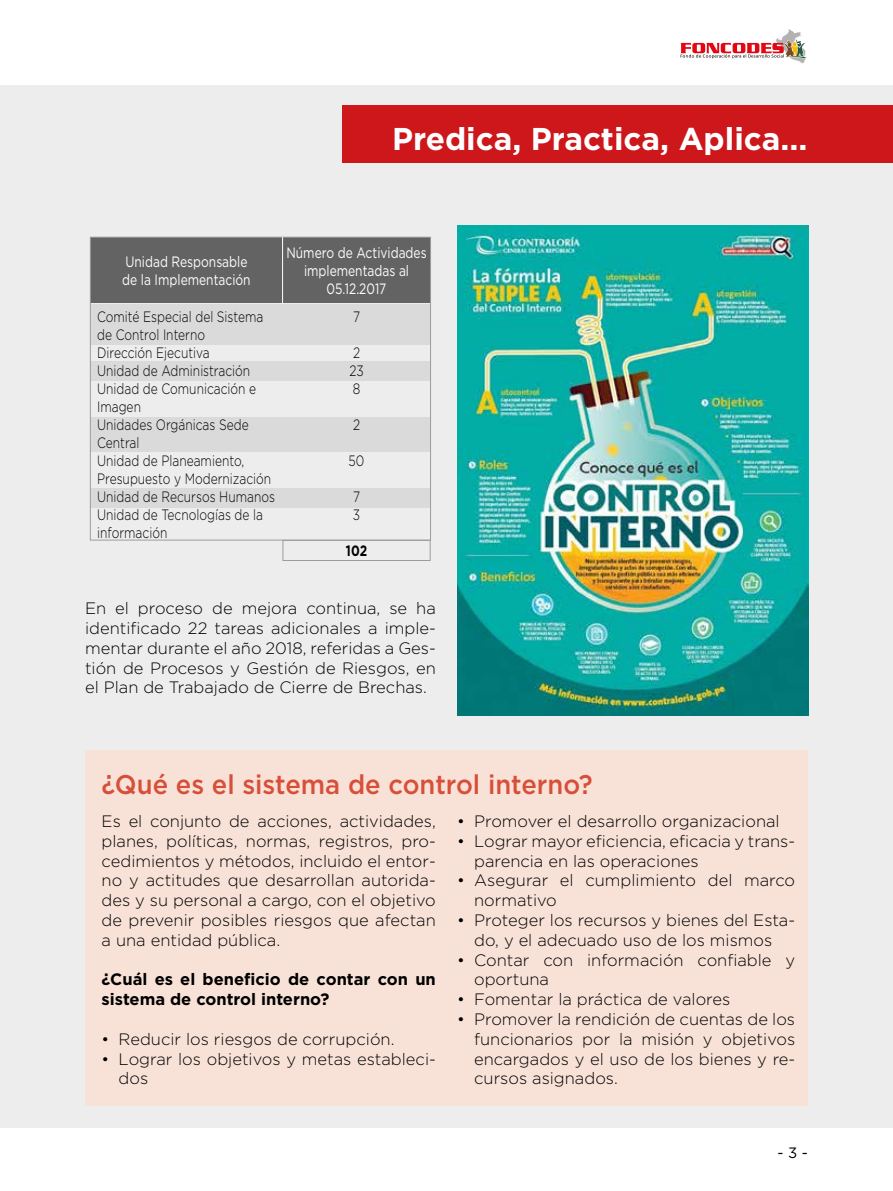
<style>
.page{position:relative;width:893px;height:1191px;background:#fff}
.page>*{position:absolute;margin:0;border:0;box-sizing:border-box;transform-origin:0 0}
.t1{font:700 31.5px "Gotham";color:#fff}
.t2{font:500 27px "Gotham";color:#d74f38;scale:.95 1}
.t3{font:300 16.5px/19.8px "Gotham";color:#000}
.t4{font:700 16.5px/19.8px "Gotham";color:#000}
.t5{font:300 15px/18px "Gotham";color:#000;scale:.8 1}
.t6{font:15px/18px "Gotham";color:#fff;scale:.8 1}
.t7{font:15px "Gotham";color:#000}
.t8{font:700 15px "Gotham";color:#000;scale:.8 1}
</style>
<div class="page">
<div style="left:0;top:85px;width:893px;height:1042px;background:#ededed"></div>
<svg style="left:681px;top:29px;width:126px;height:34px"></svg>
<div style="left:85px;top:750px;width:723px;height:356px;background:#f8e1d7"></div>
<div style="left:90px;top:304px;width:341px;height:41px;background:#dadada"></div>
<div style="left:90px;top:361px;width:341px;height:19px;background:#dadada"></div>
<div style="left:90px;top:488px;width:341px;height:20px;background:#dadada"></div>
<div style="left:90px;top:417px;width:341px;height:35px;background:#dadada"></div>
<div style="left:90px;top:237px;width:193px;height:66px;background:#646363"></div>
<div style="left:283px;top:237px;width:148px;height:66px;background:#646363"></div>
<div style="left:90px;top:237px;width:341px;height:303px;border:1px solid #9d9d9c"></div>
<div style="left:283px;top:540px;width:148px;height:21px;border:1px solid #9d9d9c"></div>
<hr style="left:282px;top:237px;width:1px;height:66px;background:#fff">
<img style="left:457px;top:225px;width:351px;height:490px">
<div style="left:342px;top:105px;width:551px;height:58px;background:#cd171a"></div>
<h1 class="t1" style="left:392px;top:118px;width:417px">Predica, Practica, Aplica...</h1>
<p class="t6" style="left:286px;top:243px;width:177px;text-align:center">Número de Actividades implementadas al<br>05.12.2017</p>
<p class="t6" style="left:122px;top:252px;width:162px">Unidad Responsable de la Implementación</p>
<p class="t5" style="left:97px;top:307px;width:224px">Comité Especial del Sistema de Control Interno<br>Dirección Ejecutiva<br>Unidad de Administración<br>Unidad de Comunicación e<br>Imagen<br>Unidades Orgánicas Sede<br>Central<br>Unidad de Planeamiento,<br>Presupuesto y Modernización<br>Unidad de Recursos Humanos<br>Unidad de Tecnologías de la información</p>
<p class="t5" style="left:353px;top:307px;width:10px">7</p>
<p class="t5" style="left:349px;top:343px;width:20px">2<br>23<br>8</p>
<p class="t5" style="left:353px;top:415px;width:10px">2</p>
<p class="t5" style="left:349px;top:451px;width:21px">50</p>
<p class="t5" style="left:353px;top:487px;width:11px">7<br>3</p>
<p class="t8" style="left:346px;top:540px;width:28px">102</p>
<p class="t3" style="left:85px;top:598px;width:352px;text-align:justify">En el proceso de mejora continua, se ha identificado 22 tareas adicionales a imple&shy;mentar durante el año 2018, referidas a Ges&shy;tión de Procesos y Gestión de Riesgos, en el Plan de Trabajado de Cierre de Brechas.</p>
<h2 class="t2" style="left:102px;top:766px;width:519px">¿Qué es el sistema de control interno?</h2>
<p class="t3" style="left:102px;top:810px;width:336px;text-align:justify">Es el conjunto de acciones, actividades, planes, políticas, normas, registros, pro&shy;cedimientos y métodos, incluido el entor&shy;no y actitudes que desarrollan autorida&shy;des y su personal a cargo, con el objetivo de prevenir posibles riesgos que afectan a una entidad pública.</p>
<p class="t4" style="left:102px;top:969px;width:336px">¿Cuál es el beneficio de contar con un sistema de control interno?</p>
<p class="t3" style="left:102px;top:1028px;width:294px">• Reducir los riesgos de corrupción.</p>
<p class="t3" style="left:119px;top:1048px;width:319px;text-indent:-17px">• Lograr los objetivos y metas estableci&shy;dos</p>
<p class="t3" style="left:457px;top:810px;width:324px">• Promover el desarrollo organizacional</p>
<p class="t3" style="left:474px;top:830px;width:323px;text-indent:-17px">• Lograr mayor eficiencia, eficacia y trans&shy;parencia en las operaciones</p>
<p class="t3" style="left:474px;top:870px;width:323px;text-indent:-17px">• Asegurar el cumplimiento del marco normativo</p>
<p class="t3" style="left:457px;top:909px;width:340px;text-align:center">• Proteger los recursos y bienes del Esta&shy;do, y el adecuado uso de los mismos</p>
<p class="t3" style="left:474px;top:949px;width:323px;text-indent:-17px">• Contar con información confiable y oportuna</p>
<p class="t3" style="left:457px;top:989px;width:275px">• Fomentar la práctica de valores</p>
<p class="t3" style="left:474px;top:1008px;width:323px;text-align:justify;text-indent:-17px">• Promover la rendición de cuentas de los funcionarios por la misión y objetivos encargados y el uso de los bienes y re&shy;cursos asignados.</p>
<p class="t7" style="left:777px;top:1142px;width:32px">- 3 -</p>
</div>
